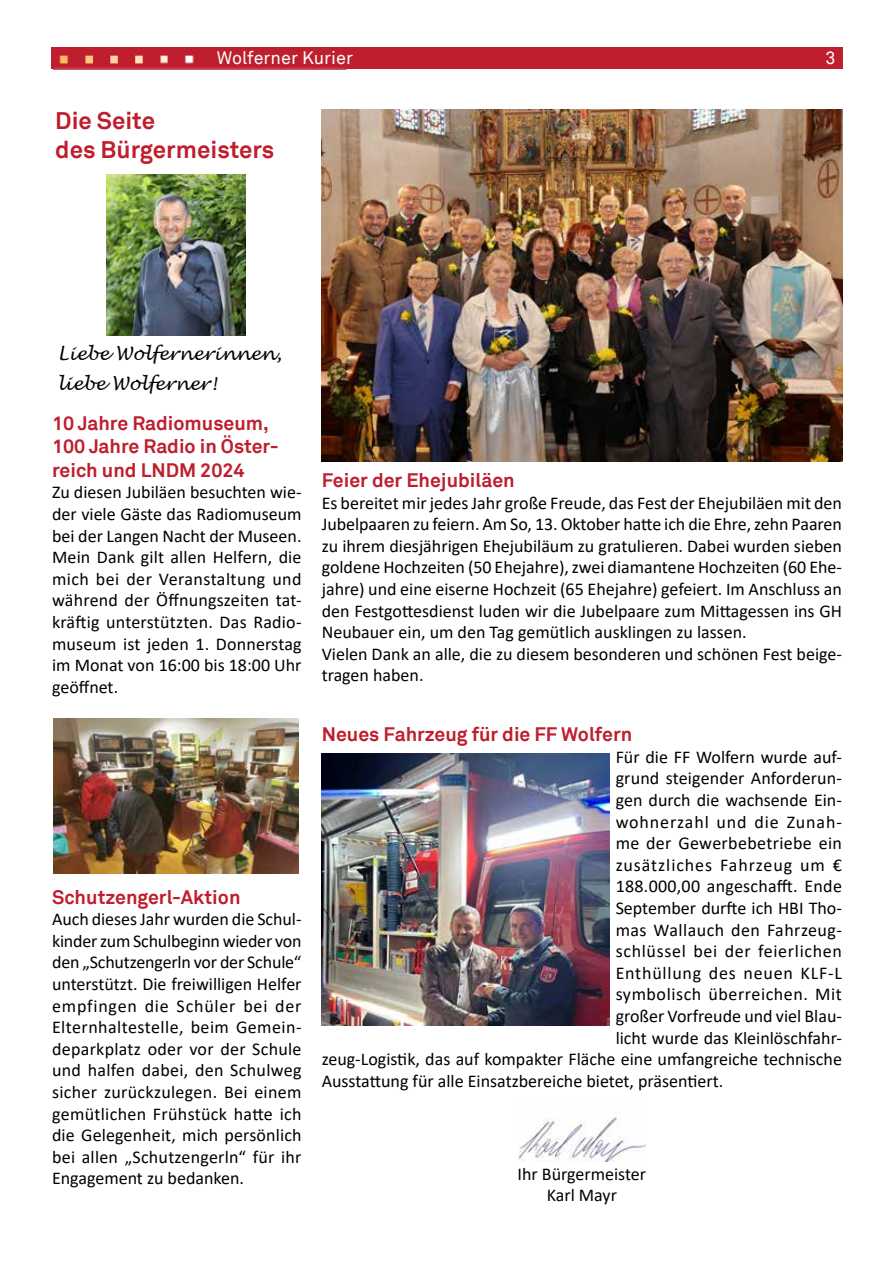
<style>
.page{position:relative;width:893px;height:1263px;background:#fff}
.page>*{position:absolute;margin:0;border:0;box-sizing:border-box;transform-origin:0 0}
.t1{font:700 24px/28.8px "Akkurat";color:#be1e2d}
.t2{font:700 19.5px/23.4px "Akkurat";color:#be1e2d}
.t3{font:18px/21.6px "Calibri";color:#000;text-align:justify}
.t4{font:18px "Calibri";letter-spacing:.05em;color:#000}
.t5{font:italic 18px/30px "Lucida Handwriting";color:#000}
.t6{font:18px "Calibri";letter-spacing:.035em;color:#000}
.t7{font:18px "Calibri";letter-spacing:.03em;color:#000}
.t8{font:18px "Calibri";letter-spacing:.02em;color:#000}
.t9{font:18px "Calibri";letter-spacing:.025em;color:#000}
.t10{font:18px "Calibri";letter-spacing:.045em;color:#000}
.t11{font:18px "Akkurat";color:#fff}
</style>
<div class="page">
<img style="left:106px;top:175px;width:140px;height:160px">
<img style="left:518px;top:1116px;width:127px;height:46px">
<img style="left:322px;top:110px;width:520px;height:351px">
<img style="left:322px;top:754px;width:288px;height:272px">
<img style="left:53px;top:719px;width:246px;height:154px">
<div style="left:51px;top:48px;width:791px;height:21px;background:#be1e2d"></div>
<img style="left:59px;top:55px;width:135px;height:9px">
<div style="left:53px;top:49px;width:293px;height:21px;border:2px solid #be1e2d"></div>
<p class="t11" style="left:217px;top:47px;width:138px">Wolferner Kurier</p>
<p class="t11" style="left:825px;top:47px;width:12px">3</p>
<h1 class="t1" style="left:55px;top:107px;width:220px">Die Seite<br>des Bürgermeisters</h1>
<p class="t5" style="left:57px;top:339px;width:226px">Liebe Wolfernerinnen, liebe Wolferner!</p>
<p class="t2" style="left:52px;top:412px;width:228px">10 Jahre Radiomuseum,<br>100 Jahre Radio in Öster&shy;reich und LNDM 2024</p>
<p class="t3" style="left:52px;top:481px;width:251px">Zu diesen Jubiläen besuchten wie&shy;der viele Gäste das Radiomuseum bei der Langen Nacht der Museen.<br>Mein Dank gilt allen Helfern, die mich bei der Veranstaltung und während der Öffnungszeiten tat&shy;kräftig unterstützten. Das Radio&shy;museum ist jeden 1. Donnerstag im Monat von 16:00 bis 18:00 Uhr geöffnet.</p>
<p class="t2" style="left:52px;top:885px;width:190px">Schutzengerl-Aktion</p>
<p class="t3" style="left:52px;top:908px;width:251px">Auch dieses Jahr wurden die Schul&shy;kinder zum Schulbeginn wieder von den „Schutzengerln vor der Schule“ unterstützt. Die freiwilligen Helfer empfingen die Schüler bei der Elternhaltestelle, beim Gemein&shy;deparkplatz oder vor der Schule und halfen dabei, den Schulweg sicher zurückzulegen. Bei einem gemütlichen Frühstück hatte ich die Gelegenheit, mich persönlich bei allen „Schutzengerln“ für ihr Engagement zu bedanken.</p>
<p class="t2" style="left:322px;top:468px;width:195px">Feier der Ehejubiläen</p>
<p class="t3" style="left:322px;top:491px;width:522px;text-align:left">Es bereitet mir jedes Jahr große Freude, das Fest der Ehejubiläen mit den Jubelpaaren zu feiern. Am So, 13. Oktober hatte ich die Ehre, zehn Paaren zu ihrem diesjährigen Ehejubiläum zu gratulieren. Dabei wurden sieben goldene Hochzeiten (50 Ehejahre), zwei diamantene Hochzeiten (60 Ehe&shy;jahre) und eine eiserne Hochzeit (65 Ehejahre) gefeiert. Im Anschluss an den Festgottesdienst luden wir die Jubelpaare zum Mittagessen ins GH Neubauer ein, um den Tag gemütlich ausklingen zu lassen.<br>Vielen Dank an alle, die zu diesem besonderen und schönen Fest beige&shy;tragen haben.</p>
<p class="t2" style="left:322px;top:723px;width:312px">Neues Fahrzeug für die FF Wolfern</p>
<p class="t3" style="left:616px;top:745px;width:228px">Für die FF Wolfern wurde auf-</p>
<p class="t3" style="left:616px;top:767px;width:228px">grund steigender Anforderun-</p>
<p class="t3" style="left:616px;top:789px;width:228px">gen durch die wachsende Ein-</p>
<p class="t4" style="left:616px;top:809px;width:228px">wohnerzahl und die Zunah-</p>
<p class="t8" style="left:616px;top:831px;width:228px">me der Gewerbebetriebe ein</p>
<p class="t4" style="left:616px;top:852px;width:228px">zusätzliches Fahrzeug um €</p>
<p class="t3" style="left:616px;top:875px;width:228px">188.000,00 angeschafft. Ende</p>
<p class="t3" style="left:616px;top:897px;width:228px">September durfte ich HBI Tho-</p>
<p class="t9" style="left:616px;top:917px;width:228px">mas Wallauch den Fahrzeug-</p>
<p class="t6" style="left:616px;top:939px;width:228px">schlüssel bei der feierlichen</p>
<p class="t10" style="left:616px;top:960px;width:228px">Enthüllung des neuen KLF-L</p>
<p class="t7" style="left:616px;top:982px;width:228px">symbolisch überreichen. Mit</p>
<p class="t3" style="left:616px;top:1005px;width:228px">großer Vorfreude und viel Blau-</p>
<p class="t3" style="left:616px;top:1026px;width:228px">licht wurde das Kleinlöschfahr-</p>
<p class="t3" style="left:322px;top:1048px;width:522px">zeug-Logistik, das auf kompakter Fläche eine umfangreiche technische</p>
<p class="t3" style="left:322px;top:1069px;width:403px">Ausstattung für alle Einsatzbereiche bietet, präsentiert.</p>
<p class="t3" style="left:518px;top:1162px;width:130px;text-align:center">Ihr Bürgermeister<br>Karl Mayr</p>
</div>
